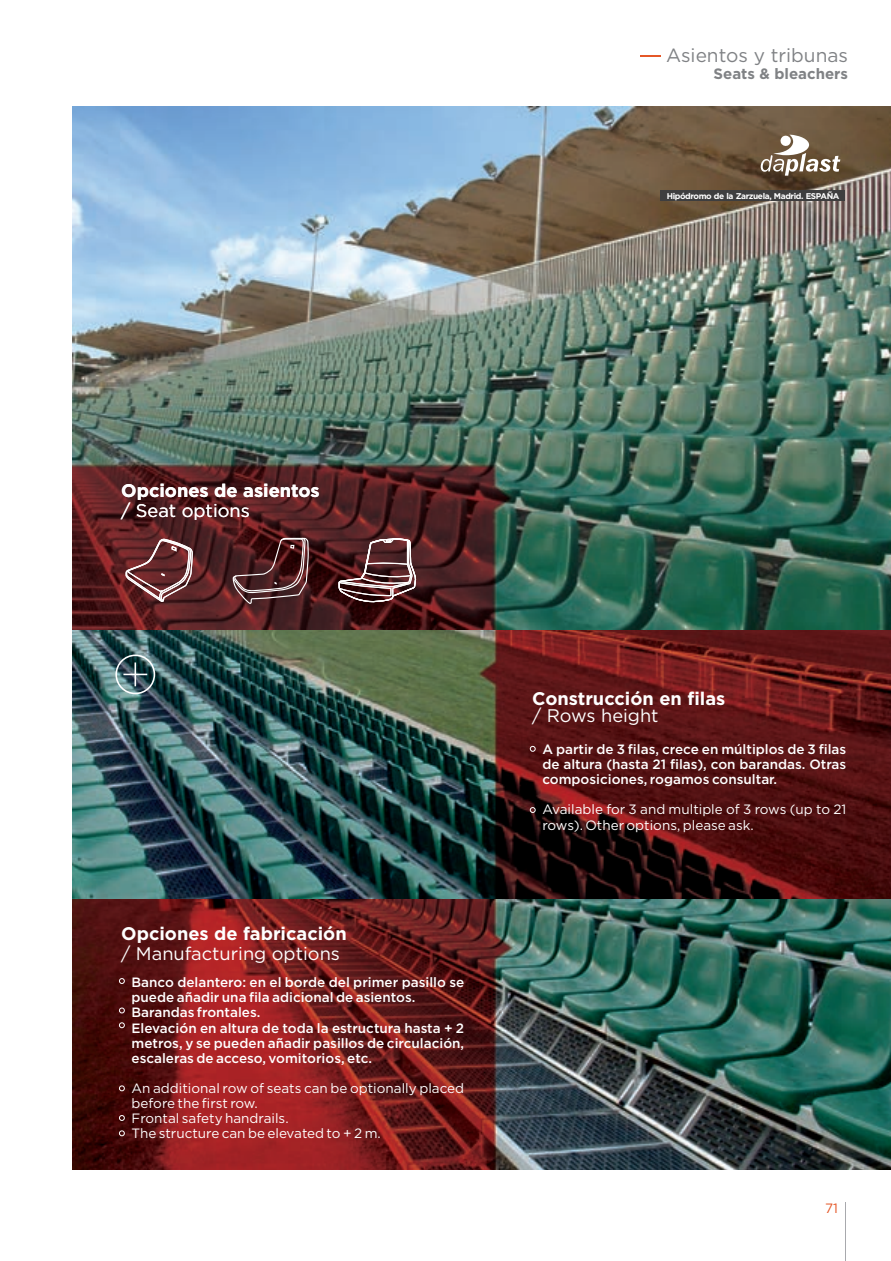
<style>
.page{position:relative;width:891px;height:1261px;background:#fff}
.page>*{position:absolute;margin:0;border:0;box-sizing:border-box;transform-origin:0 0}
.t1{font:19.05px "Gotham";color:#808285}
.t2{font:700 18.3px "Gotham";color:#fff}
.t3{font:18.3px "Gotham";color:#fff}
.t4{font:700 15px "Gotham";color:#808285}
.t5{font:500 13.5px/15.1px "Gotham";color:#fff;text-align:justify}
.t6{font:13.5px/15px "Gotham";color:#fff}
.t7{font:13.5px "Gotham";color:#e55727}
.t8{font:700 8.4px "Gotham";letter-spacing:-.045em;color:#fff}
</style>
<div class="page">
<img style="left:73px;top:106px;width:817px;height:1063px">
<svg style="left:115px;top:654px;width:40px;height:40px;background:#597379"></svg>
<svg style="left:338px;top:537px;width:78px;height:66px;background:#6a4647"></svg>
<svg style="left:125px;top:538px;width:68px;height:65px;background:#774547"></svg>
<svg style="left:232px;top:537px;width:77px;height:68px;background:#593133"></svg>
<svg style="left:529px;top:746px;width:6px;height:5px"></svg>
<svg style="left:529px;top:807px;width:6px;height:5px"></svg>
<svg style="left:805px;top:923px;width:39px;height:38px"></svg>
<svg style="left:640px;top:55px;width:20px;height:1px"></svg>
<svg style="left:760px;top:135px;width:80px;height:41px"></svg>
<div style="left:660px;top:191px;width:184px;height:10px;background:#3e3e3f"></div>
<svg style="left:119px;top:978px;width:6px;height:5px"></svg>
<svg style="left:119px;top:1085px;width:6px;height:6px"></svg>
<svg style="left:119px;top:1007px;width:6px;height:6px"></svg>
<svg style="left:119px;top:1114px;width:6px;height:6px"></svg>
<svg style="left:119px;top:1022px;width:6px;height:6px"></svg>
<svg style="left:119px;top:1130px;width:6px;height:6px"></svg>
<hr style="left:845px;top:1202px;width:1px;height:58px;background:#a8a9ad">
<h1 class="t1" style="left:666px;top:48px;width:183px">Asientos y tribunas</h1>
<p class="t4" style="left:713px;top:68px;width:136px">Seats &amp; bleachers</p>
<p class="t8" style="left:666px;top:193px;width:174px">Hipódromo de la Zarzuela, Madrid. ESPAÑA</p>
<h2 class="t2" style="left:121px;top:483px;width:200px">Opciones de asientos</h2>
<h2 class="t3" style="left:121px;top:503px;width:130px">/ Seat options</h2>
<h2 class="t2" style="left:121px;top:926px;width:227px">Opciones de fabricación</h2>
<h2 class="t3" style="left:121px;top:946px;width:220px">/ Manufacturing options</h2>
<p class="t5" style="left:131px;top:975px;width:334px;text-align:left">Banco delantero: en el borde del primer pasillo se puede añadir una fila adicional de asientos.<br>Barandas frontales.<br>Elevación en altura de toda la estructura hasta + 2 metros, y se pueden añadir pasillos de circulación, escaleras de acceso, vomitorios, etc.</p>
<p class="t6" style="left:131px;top:1081px;width:334px">An additional row of seats can be optionally placed before the first row.<br>Frontal safety handrails.<br>The structure can be elevated to + 2 m.</p>
<h2 class="t2" style="left:532px;top:692px;width:195px">Construcción en filas</h2>
<h2 class="t3" style="left:532px;top:708px;width:128px">/ Rows height</h2>
<p class="t5" style="left:542px;top:742px;width:305px">A partir de 3 filas, crece en múltiplos de 3 filas de altura (hasta 21 filas), con barandas. Otras composiciones, rogamos consultar.</p>
<p class="t6" style="left:542px;top:803px;width:305px">Available for 3 and multiple of 3 rows (up to 21 rows). Other options, please ask.</p>
<p class="t7" style="left:825px;top:1203px;width:15px">71</p>
</div>
